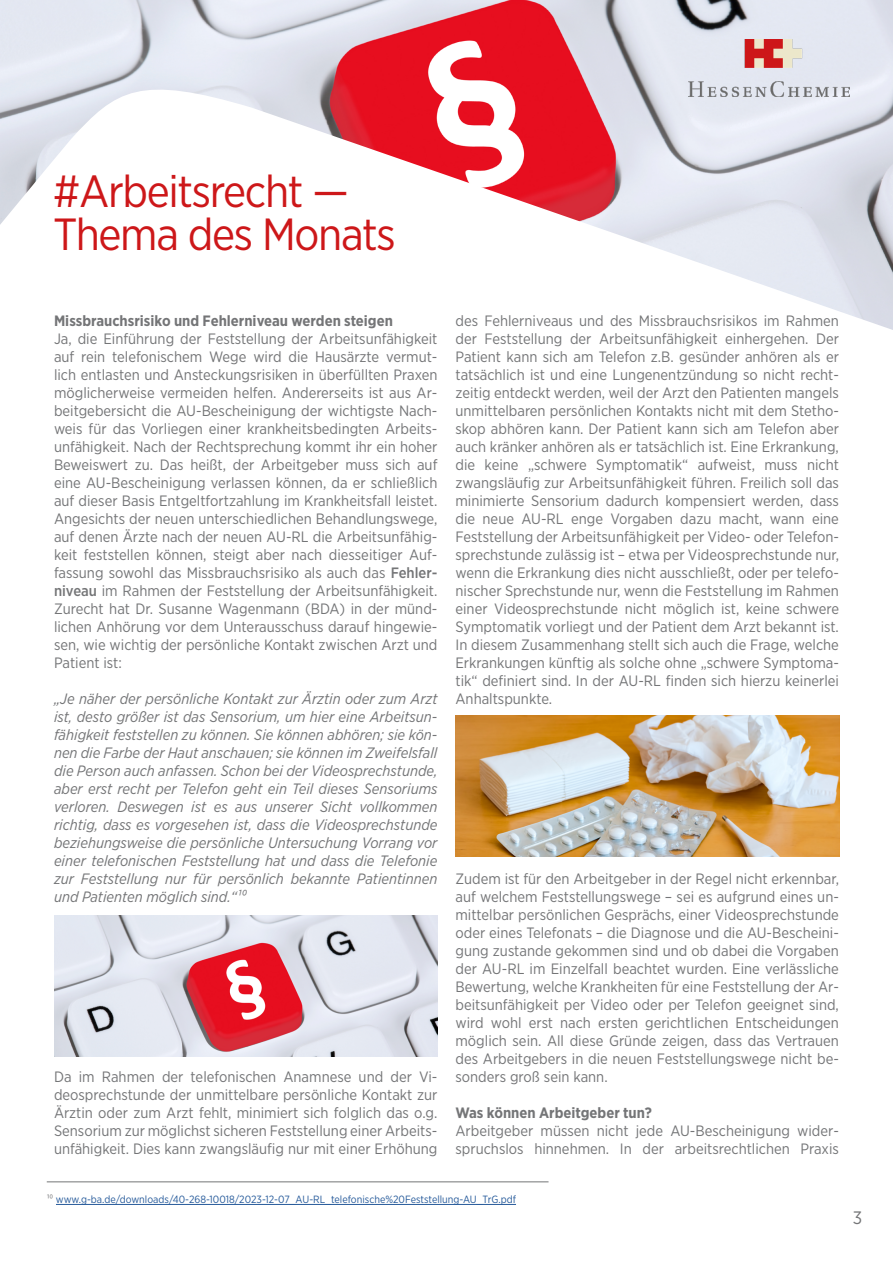
<style>
.page{position:relative;width:893px;height:1263px;background:#fff}
.page>*{position:absolute;margin:0;border:0;box-sizing:border-box;transform-origin:0 0}
.t1{font:45px/43.5px "Gotham Narrow";letter-spacing:-.03em;color:#cd1719}
.t2{font:18px "Gotham Narrow";color:#747577}
.t3{font:15px/18px "Gotham Narrow";color:#747577;text-align:justify}
.t4{font:italic 15px/18px "Gotham Narrow";color:#747577;text-align:justify}
.t5{font:700 15px "Gotham Narrow";color:#747577}
.t6{font:10.5px "Gotham Narrow";color:#275b9b}
.s1{font-weight:500}
.s2{color:#747577}
</style>
<div class="page">
<img style="left:54px;top:915px;width:383px;height:142px">
<img style="left:0;top:0;width:893px;height:330px">
<img style="left:689px;top:40px;width:161px;height:57px">
<img style="left:455px;top:715px;width:384px;height:142px">
<hr style="left:47px;top:1181px;width:502px;height:1px;background:#747577">
<hr style="left:56px;top:1204px;width:460px;height:1px;background:#275b9b">
<h1 class="t1" style="left:53px;top:168px;width:344px">#Arbeitsrecht —<br>Thema des Monats</h1>
<p class="t5" style="left:54px;top:311px;width:340px">Missbrauchsrisiko und Fehlerniveau werden steigen</p>
<p class="t3" style="left:54px;top:329px;width:385px">Ja, die Einführung der Feststellung der Arbeitsunfähigkeit auf rein telefonischem Wege wird die Hausärzte vermut&shy;lich entlasten und Ansteckungsrisiken in überfüllten Praxen möglicherweise vermeiden helfen. Andererseits ist aus Ar&shy;beitgebersicht die AU-Bescheinigung der wichtigste Nach&shy;weis für das Vorliegen einer krankheitsbedingten Arbeits&shy;unfähigkeit. Nach der Rechtsprechung kommt ihr ein hoher Beweiswert zu. Das heißt, der Arbeitgeber muss sich auf eine AU-Bescheinigung verlassen können, da er schließlich auf dieser Basis Entgeltfortzahlung im Krankheitsfall leistet.<br>Angesichts der neuen unterschiedlichen Behandlungswege, auf denen Ärzte nach der neuen AU-RL die Arbeitsunfähig&shy;keit feststellen können, steigt aber nach diesseitiger Auf&shy;fassung sowohl das Missbrauchsrisiko als auch das <span class="s1">Fehler&shy;niveau</span> im Rahmen der Feststellung der Arbeitsunfähigkeit.<br>Zurecht hat Dr. Susanne Wagenmann (BDA) in der münd&shy;lichen Anhörung vor dem Unterausschuss darauf hingewie&shy;sen, wie wichtig der persönliche Kontakt zwischen Arzt und Patient ist:</p>
<p class="t4" style="left:54px;top:689px;width:385px">„Je näher der persönliche Kontakt zur Ärztin oder zum Arzt ist, desto größer ist das Sensorium, um hier eine Arbeitsun&shy;fähigkeit feststellen zu können. Sie können abhören; sie kön&shy;nen die Farbe der Haut anschauen; sie können im Zweifelsfall die Person auch anfassen. Schon bei der Videosprechstunde, aber erst recht per Telefon geht ein Teil dieses Sensoriums verloren. Deswegen ist es aus unserer Sicht vollkommen richtig, dass es vorgesehen ist, dass die Videosprechstunde beziehungsweise die persönliche Untersuchung Vorrang vor einer telefonischen Feststellung hat und dass die Telefonie zur Feststellung nur für persönlich bekannte Patientinnen und Patienten möglich sind.“¹⁰</p>
<p class="t3" style="left:54px;top:1067px;width:385px">Da im Rahmen der telefonischen Anamnese und der Vi&shy;deosprechstunde der unmittelbare persönliche Kontakt zur Ärztin oder zum Arzt fehlt, minimiert sich folglich das o.g.<br>Sensorium zur möglichst sicheren Feststellung einer Arbeits&shy;unfähigkeit. Dies kann zwangsläufig nur mit einer Erhöhung</p>
<p class="t3" style="left:455px;top:311px;width:385px">des Fehlerniveaus und des Missbrauchsrisikos im Rahmen der Feststellung der Arbeitsunfähigkeit einhergehen. Der Patient kann sich am Telefon z.B. gesünder anhören als er tatsächlich ist und eine Lungenentzündung so nicht recht&shy;zeitig entdeckt werden, weil der Arzt den Patienten mangels unmittelbaren persönlichen Kontakts nicht mit dem Stetho&shy;skop abhören kann. Der Patient kann sich am Telefon aber auch kränker anhören als er tatsächlich ist. Eine Erkrankung, die keine „schwere Symptomatik“ aufweist, muss nicht zwangsläufig zur Arbeitsunfähigkeit führen. Freilich soll das minimierte Sensorium dadurch kompensiert werden, dass die neue AU-RL enge Vorgaben dazu macht, wann eine Feststellung der Arbeitsunfähigkeit per Video- oder Telefon&shy;sprechstunde zulässig ist – etwa per Videosprechstunde nur, wenn die Erkrankung dies nicht ausschließt, oder per telefo&shy;nischer Sprechstunde nur, wenn die Feststellung im Rahmen einer Videosprechstunde nicht möglich ist, keine schwere Symptomatik vorliegt und der Patient dem Arzt bekannt ist.<br>In diesem Zusammenhang stellt sich auch die Frage, welche Erkrankungen künftig als solche ohne „schwere Symptoma&shy;tik“ definiert sind. In der AU-RL finden sich hierzu keinerlei Anhaltspunkte.</p>
<p class="t3" style="left:455px;top:869px;width:385px">Zudem ist für den Arbeitgeber in der Regel nicht erkennbar, auf welchem Feststellungswege – sei es aufgrund eines un&shy;mittelbar persönlichen Gesprächs, einer Videosprechstunde oder eines Telefonats – die Diagnose und die AU-Bescheini&shy;gung zustande gekommen sind und ob dabei die Vorgaben der AU-RL im Einzelfall beachtet wurden. Eine verlässliche Bewertung, welche Krankheiten für eine Feststellung der Ar&shy;beitsunfähigkeit per Video oder per Telefon geeignet sind, wird wohl erst nach ersten gerichtlichen Entscheidungen möglich sein. All diese Gründe zeigen, dass das Vertrauen des Arbeitgebers in die neuen Feststellungswege nicht be&shy;sonders groß sein kann.</p>
<p class="t5" style="left:455px;top:1103px;width:198px">Was können Arbeitgeber tun?</p>
<p class="t3" style="left:455px;top:1121px;width:385px">Arbeitgeber müssen nicht jede AU-Bescheinigung wider&shy;spruchslos hinnehmen. In der arbeitsrechtlichen Praxis</p>
<p class="t6" style="left:47px;top:1193px;width:471px"><span class="s2">¹⁰</span> www.g-ba.de/downloads/40-268-10018/2023-12-07_AU-RL_telefonische%20Feststellung-AU_TrG.pdf</p>
<p class="t2" style="left:853px;top:1207px;width:11px">3</p>
</div>
